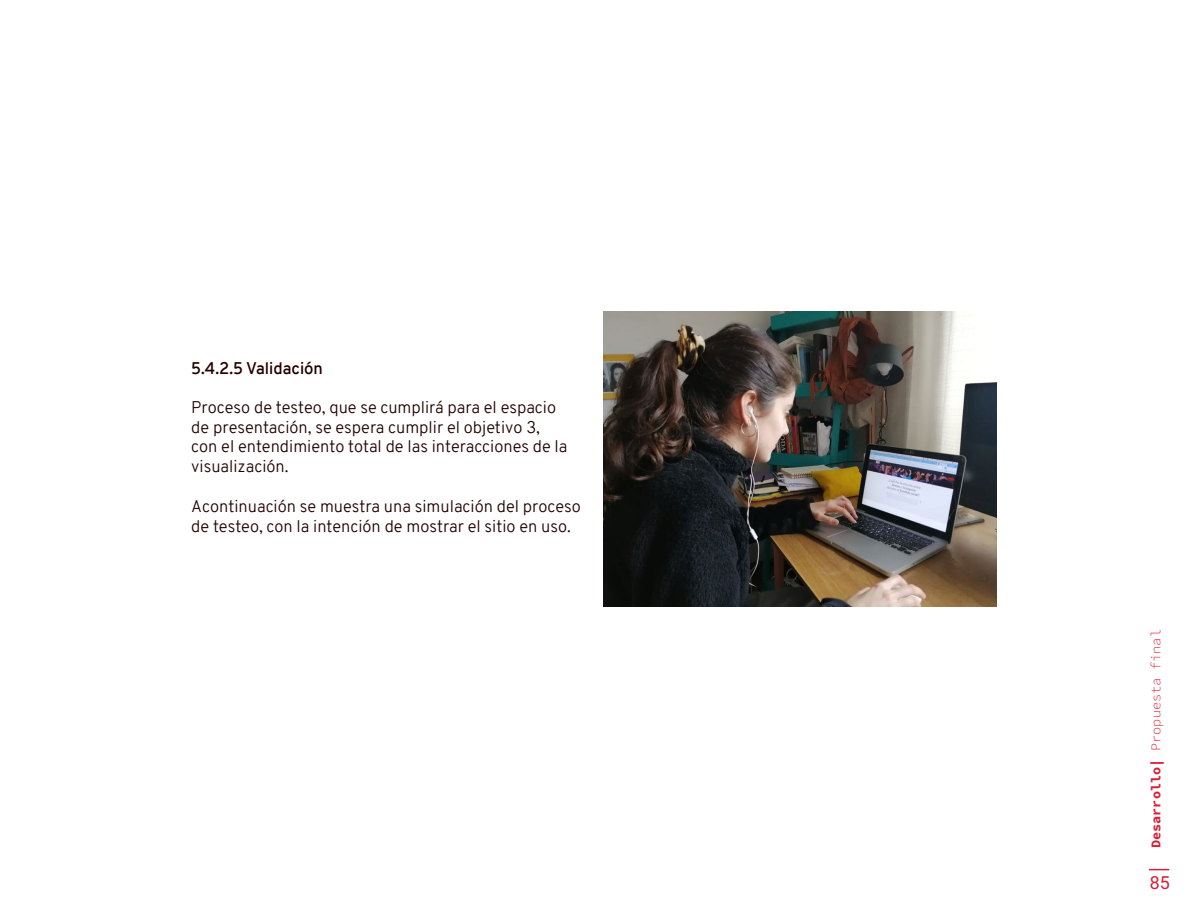
<style>
.page{position:relative;width:1188px;height:918px;background:#fff}
.page>*{position:absolute;margin:0;border:0;box-sizing:border-box;transform-origin:0 0}
.t1{font:18px "Roboto Mono";color:#db1e37}
.t2{font:300 16.5px/19.8px "Overpass";color:#210000}
.t3{font:600 16.5px "Overpass";color:#210000}
.t4{font:13.5px "Source Code Variable";color:#db1e37}
</style>
<div class="page">
<img style="left:603px;top:311px;width:394px;height:296px">
<svg style="left:1149px;top:869px;width:20px;height:1px"></svg>
<p class="t3" style="left:191px;top:356px;width:133px">5.4.2.5 Validación</p>
<p class="t2" style="left:191px;top:397px;width:378px">Proceso de testeo, que se cumplirá para el espacio de presentación, se espera cumplir el objetivo 3, con el entendimiento total de las interacciones de la visualización.</p>
<p class="t2" style="left:191px;top:496px;width:391px">Acontinuación se muestra una simulación del proceso de testeo, con la intención de mostrar el sitio en uso.</p>
<p class="t4" style="left:1146px;top:848px;width:220px;rotate:-90deg">Desarrollo| Propuesta final</p>
<p class="t1" style="left:1149px;top:870px;width:23px">85</p>
</div>
